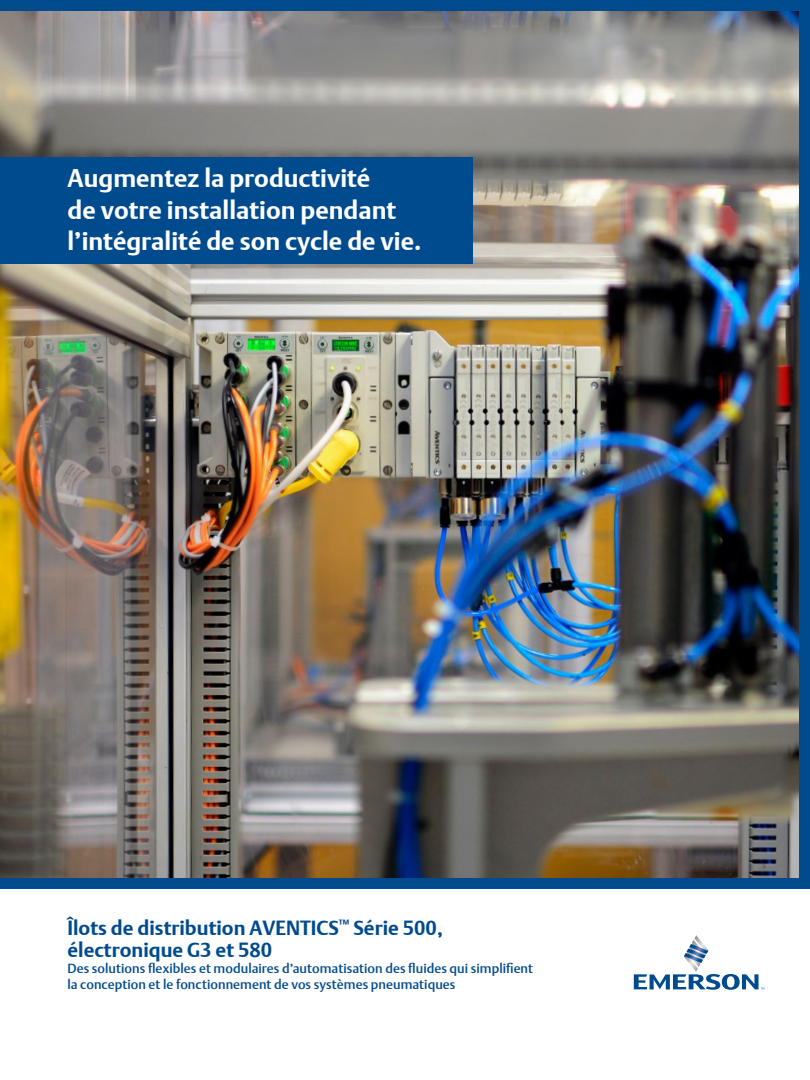
<style>
.page{position:relative;width:810px;height:1080px;background:#fff}
.page>*{position:absolute;margin:0;border:0;box-sizing:border-box;transform-origin:0 0}
.t1{font:25px/31.2px "DTL Argo T Bold";color:#fff}
.SUBHEAD{font:20px/22.5px "DTL Argo T Bold";color:#004b8d}
.t2{font:500 13.12px/15.8px "DTL Argo T";color:#004b8d}
</style>
<div class="page">
<div style="left:0;top:0;width:810px;height:889px;background:#004b8d"></div>
<img style="left:0;top:11px;width:799px;height:867px">
<div style="left:0;top:158px;width:472px;height:106px;background:#004b8d"></div>
<svg style="left:634px;top:935px;width:130px;height:55px"></svg>
<p class="t1" style="left:68px;top:163px;width:355px">Augmentez la productivité<br>de votre installation pendant l’intégralité de son cycle de vie.</p>
<p class="SUBHEAD" style="left:68px;top:916px;width:377px">Îlots de distribution AVENTICS<sup>™</sup> Série 500, électronique G3 et 580</p>
<p class="t2" style="left:68px;top:960px;width:467px">Des solutions flexibles et modulaires d’automatisation des fluides qui simplifient la conception et le fonctionnement de vos systèmes pneumatiques</p>
</div>
